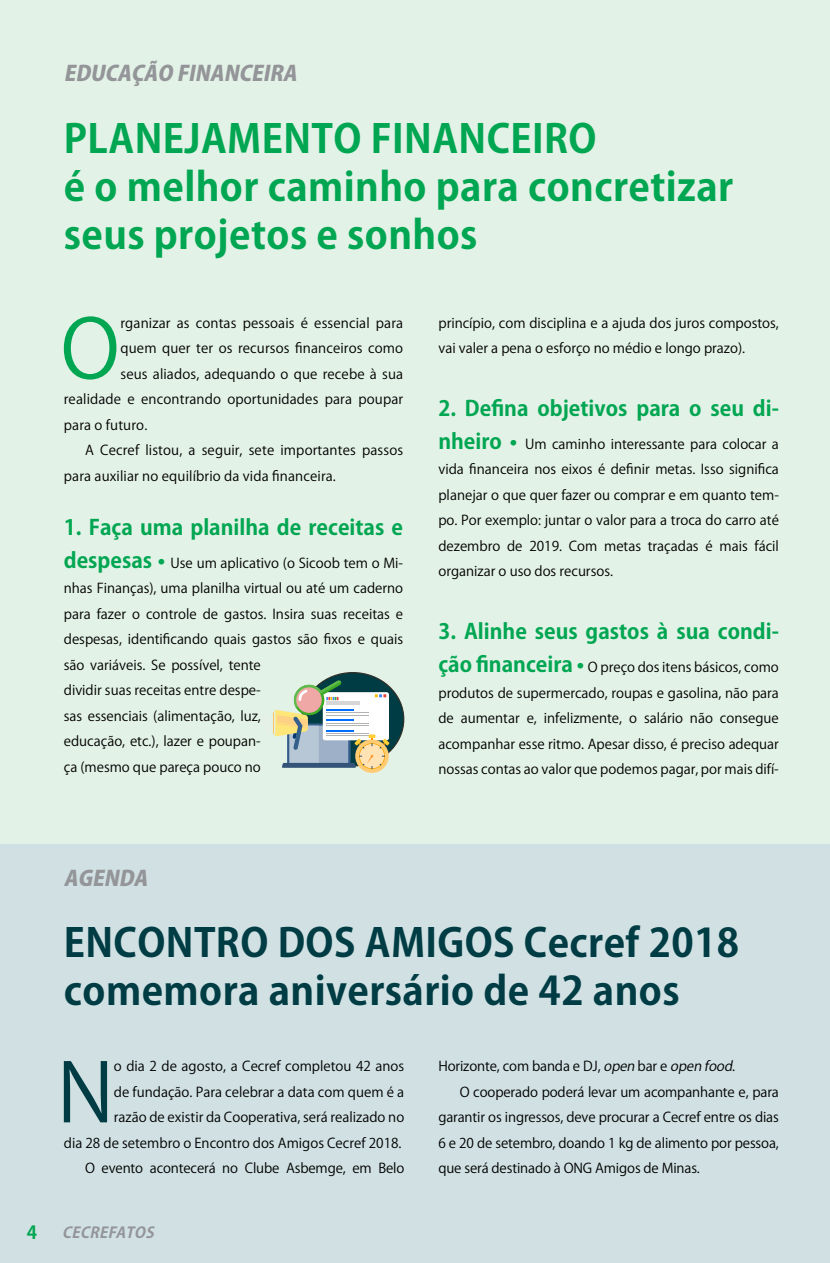
<style>
.page{position:relative;width:830px;height:1263px;background:#fff}
.page>*{position:absolute;margin:0;border:0;box-sizing:border-box;transform-origin:0 0}
.t1{font:80.4px "Koz Go Pro";color:#00a651}
.t2{font:80.4px "Koz Go Pro";color:#003c44}
.t3{font:700 39px/48px "Koz Go Pro";letter-spacing:.01em;color:#00a651}
.t4{font:700 39px/48px "Koz Go Pro";letter-spacing:.01em;color:#003c44}
.t5{font:700 21px "Koz Go Pro";color:#00a651}
.t6{font:italic 800 21px "Koz Go Pro";color:#939598}
.t7{font:700 18px "Koz Go Pro";color:#00a651}
.t8{font:italic 700 15px "Koz Go Pro";color:#939598}
.t9{font:13.5px/25.5px "Koz Go Pro";color:#000}
.s1{font-weight:700;font-size:21px;color:#00a651}
.s2{font-style:italic}
</style>
<div class="page">
<div style="left:0;top:0;width:829px;height:844px;background:#e3f2e7"></div>
<div style="left:302px;top:673px;width:101px;height:93px;background:#003c44;border-radius:50%"></div>
<div style="left:355px;top:739px;width:33px;height:34px;background:#ffcc73;border-radius:50%"></div>
<svg style="left:273px;top:680px;width:116px;height:89px"></svg>
<div style="left:0;top:844px;width:829px;height:419px;background:#d1e1e3"></div>
<h3 class="t6" style="left:64px;top:59px;width:239px">EDUCAÇÃO FINANCEIRA</h3>
<h2 class="t3" style="left:64px;top:117px;width:670px">PLANEJAMENTO FINANCEIRO<br>é o melhor caminho para concretizar seus projetos e sonhos</h2>
<h1 class="t1" style="left:60px;top:297px;width:61px">O</h1>
<p class="t9" style="left:120px;top:310px;width:284px">rganizar as contas pessoais é essencial para</p>
<p class="t9" style="left:120px;top:336px;width:284px">quem quer ter os recursos financeiros como</p>
<p class="t9" style="left:120px;top:361px;width:284px">seus aliados, adequando o que recebe à sua</p>
<p class="t9" style="left:64px;top:387px;width:341px">realidade e encontrando oportunidades para poupar</p>
<p class="t9" style="left:64px;top:412px;width:85px">para o futuro.</p>
<p class="t9" style="left:85px;top:438px;width:319px">A Cecref listou, a seguir, sete importantes passos</p>
<p class="t9" style="left:64px;top:463px;width:273px">para auxiliar no equilíbrio da vida financeira.</p>
<h3 class="t5" style="left:64px;top:514px;width:341px">1. Faça uma planilha de receitas e</h3>
<p class="t9" style="left:64px;top:550px;width:341px"><span class="s1">despesas •</span> Use um aplicativo (o Sicoob tem o Mi&shy;nhas Finanças), uma planilha virtual ou até um caderno para fazer o controle de gastos. Insira suas receitas e despesas, identificando quais gastos são fixos e quais são variáveis. Se possível, tente<br>dividir suas receitas entre despe-<br>sas essenciais (alimentação, luz,<br>educação, etc.), lazer e poupan-<br>ça (mesmo que pareça pouco no</p>
<p class="t9" style="left:438px;top:310px;width:342px">princípio, com disciplina e a ajuda dos juros compostos, vai valer a pena o esforço no médio e longo prazo).</p>
<h3 class="t5" style="left:438px;top:395px;width:342px">2. Defina objetivos para o seu di-</h3>
<p class="t9" style="left:438px;top:431px;width:342px;text-align:justify"><span class="s1">nheiro •</span> Um caminho interessante para colocar a vida financeira nos eixos é definir metas. Isso significa planejar o que quer fazer ou comprar e em quanto tem&shy;po. Por exemplo: juntar o valor para a troca do carro até dezembro de 2019. Com metas traçadas é mais fácil organizar o uso dos recursos.</p>
<h3 class="t5" style="left:438px;top:618px;width:342px">3. Alinhe seus gastos à sua condi-</h3>
<p class="t9" style="left:438px;top:655px;width:342px;text-align:justify"><span class="s1">ção financeira •</span> O preço dos itens básicos, como produtos de supermercado, roupas e gasolina, não para de aumentar e, infelizmente, o salário não consegue acompanhar esse ritmo. Apesar disso, é preciso adequar nossas contas ao valor que podemos pagar, por mais difí-</p>
<h3 class="t6" style="left:64px;top:865px;width:71px">AGENDA</h3>
<h2 class="t4" style="left:64px;top:921px;width:676px">ENCONTRO DOS AMIGOS Cecref 2018 comemora aniversário de 42 anos</h2>
<h1 class="t2" style="left:57px;top:1041px;width:58px">N</h1>
<p class="t9" style="left:64px;top:1054px;width:342px;text-align:right">o dia 2 de agosto, a Cecref completou 42 anos<br>de fundação. Para celebrar a data com quem é a<br>razão de existir da Cooperativa, será realizado no<br>dia 28 de setembro o Encontro dos Amigos Cecref 2018.<br>O evento acontecerá no Clube Asbemge, em Belo</p>
<p class="t9" style="left:438px;top:1054px;width:298px">Horizonte, com banda e DJ, <span class="s2">open</span> bar e <span class="s2">open food</span>.</p>
<p class="t9" style="left:459px;top:1079px;width:320px">O cooperado poderá levar um acompanhante e, para</p>
<p class="t9" style="left:438px;top:1105px;width:342px">garantir os ingressos, deve procurar a Cecref entre os dias</p>
<p class="t9" style="left:438px;top:1130px;width:342px">6 e 20 de setembro, doando 1 kg de alimento por pessoa,</p>
<p class="t9" style="left:438px;top:1156px;width:263px">que será destinado à ONG Amigos de Minas.</p>
<h3 class="t7" style="left:27px;top:1221px;width:12px">4</h3>
<p class="t8" style="left:62px;top:1223px;width:97px">CECREFATOS</p>
</div>
